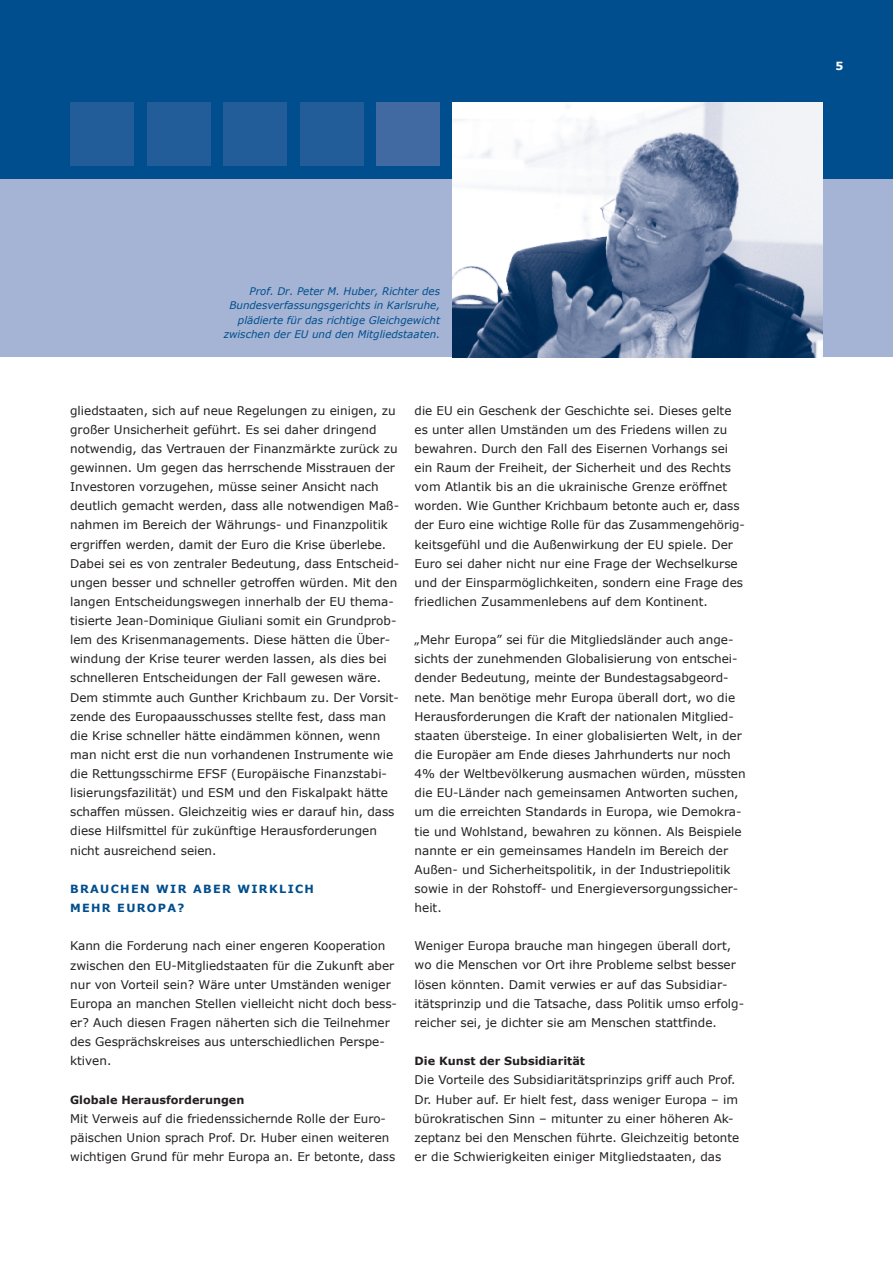
<style>
.page{position:relative;width:893px;height:1263px;background:#fff}
.page>*{position:absolute;margin:0;border:0;box-sizing:border-box;transform-origin:0 0}
.t1{font:12px/19.2px "Verdana";color:#231f20}
.t2{font:700 11.25px "Verdana";color:#231f20}
.t3{font:700 11.25px/19.2px "Verdana";letter-spacing:.12em;color:#004e8e}
.t4{font:700 11.25px "Verdana";color:#fff}
.t5{font:italic 10.5px/14.4px "Verdana";color:#004e8e;text-align:right}
</style>
<div class="page">
<div style="left:0;top:179px;width:893px;height:178px;background:#a5b4d4"></div>
<div style="left:0;top:0;width:893px;height:179px;background:#004e8e"></div>
<div style="left:70px;top:102px;width:64px;height:64px;background:#235d99"></div>
<div style="left:147px;top:102px;width:63px;height:64px;background:#235d99"></div>
<div style="left:223px;top:102px;width:64px;height:64px;background:#235d99"></div>
<div style="left:300px;top:102px;width:64px;height:64px;background:#235d99"></div>
<div style="left:376px;top:102px;width:64px;height:64px;background:#406aa1"></div>
<img style="left:453px;top:102px;width:370px;height:255px">
<p class="t5" style="left:224px;top:284px;width:218px">Prof. Dr. Peter M. Huber, Richter des Bundesverfassungsgerichts in Karlsruhe, plädierte für das richtige Gleichgewicht zwischen der EU und den Mitgliedstaaten.</p>
<p class="t1" style="left:70px;top:400px;width:331px">gliedstaaten, sich auf neue Regelungen zu einigen, zu großer Unsicherheit geführt. Es sei daher dringend notwendig, das Vertrauen der Finanzmärkte zurück zu gewinnen. Um gegen das herrschende Misstrauen der Investoren vorzugehen, müsse seiner Ansicht nach deutlich gemacht werden, dass alle notwendigen Maß&shy;nahmen im Bereich der Währungs- und Finanzpolitik ergriffen werden, damit der Euro die Krise überlebe.<br>Dabei sei es von zentraler Bedeutung, dass Entscheid&shy;ungen besser und schneller getroffen würden. Mit den langen Entscheidungswegen innerhalb der EU thema&shy;tisierte Jean-Dominique Giuliani somit ein Grundprob&shy;lem des Krisenmanagements. Diese hätten die Über&shy;windung der Krise teurer werden lassen, als dies bei schnelleren Entscheidungen der Fall gewesen wäre.<br>Dem stimmte auch Gunther Krichbaum zu. Der Vorsit&shy;zende des Europaausschusses stellte fest, dass man die Krise schneller hätte eindämmen können, wenn man nicht erst die nun vorhandenen Instrumente wie die Rettungsschirme EFSF (Europäische Finanzstabi&shy;lisierungsfazilität) und ESM und den Fiskalpakt hätte schaffen müssen. Gleichzeitig wies er darauf hin, dass diese Hilfsmittel für zukünftige Herausforderungen nicht ausreichend seien.</p>
<p class="t3" style="left:70px;top:879px;width:245px">BRAUCHEN WIR ABER WIRKLICH<br>MEHR EUROPA?</p>
<p class="t1" style="left:70px;top:936px;width:328px">Kann die Forderung nach einer engeren Kooperation zwischen den EU-Mitgliedstaaten für die Zukunft aber nur von Vorteil sein? Wäre unter Umständen weniger Europa an manchen Stellen vielleicht nicht doch bess&shy;er? Auch diesen Fragen näherten sich die Teilnehmer des Gesprächskreises aus unterschiedlichen Perspe&shy;ktiven.</p>
<p class="t2" style="left:70px;top:1091px;width:176px">Globale Herausforderungen</p>
<p class="t1" style="left:70px;top:1108px;width:327px">Mit Verweis auf die friedenssichernde Rolle der Euro&shy;päischen Union sprach Prof. Dr. Huber einen weiteren wichtigen Grund für mehr Europa an. Er betonte, dass</p>
<p class="t1" style="left:415px;top:400px;width:330px">die EU ein Geschenk der Geschichte sei. Dieses gelte es unter allen Umständen um des Friedens willen zu bewahren. Durch den Fall des Eisernen Vorhangs sei ein Raum der Freiheit, der Sicherheit und des Rechts vom Atlantik bis an die ukrainische Grenze eröffnet worden. Wie Gunther Krichbaum betonte auch er, dass der Euro eine wichtige Rolle für das Zusammengehörig&shy;keitsgefühl und die Außenwirkung der EU spiele. Der Euro sei daher nicht nur eine Frage der Wechselkurse und der Einsparmöglichkeiten, sondern eine Frage des friedlichen Zusammenlebens auf dem Kontinent.</p>
<p class="t1" style="left:415px;top:630px;width:332px">„Mehr Europa” sei für die Mitgliedsländer auch ange&shy;sichts der zunehmenden Globalisierung von entschei&shy;dender Bedeutung, meinte der Bundestagsabgeord&shy;nete. Man benötige mehr Europa überall dort, wo die Herausforderungen die Kraft der nationalen Mitglied&shy;staaten übersteige. In einer globalisierten Welt, in der die Europäer am Ende dieses Jahrhunderts nur noch 4% der Weltbevölkerung ausmachen würden, müssten die EU-Länder nach gemeinsamen Antworten suchen, um die erreichten Standards in Europa, wie Demokra&shy;tie und Wohlstand, bewahren zu können. Als Beispiele nannte er ein gemeinsames Handeln im Bereich der Außen- und Sicherheitspolitik, in der Industriepolitik sowie in der Rohstoff- und Energieversorgungssicher&shy;heit.</p>
<p class="t1" style="left:415px;top:936px;width:331px">Weniger Europa brauche man hingegen überall dort, wo die Menschen vor Ort ihre Probleme selbst besser lösen könnten. Damit verwies er auf das Subsidiar&shy;itätsprinzip und die Tatsache, dass Politik umso erfolg&shy;reicher sei, je dichter sie am Menschen stattfinde.</p>
<p class="t2" style="left:415px;top:1053px;width:172px">Die Kunst der Subsidiarität</p>
<p class="t1" style="left:415px;top:1070px;width:326px">Die Vorteile des Subsidiaritätsprinzips griff auch Prof.<br>Dr. Huber auf. Er hielt fest, dass weniger Europa – im bürokratischen Sinn – mitunter zu einer höheren Ak&shy;zeptanz bei den Menschen führte. Gleichzeitig betonte er die Schwierigkeiten einiger Mitgliedstaaten, das</p>
<p class="t4" style="left:836px;top:58px;width:9px">5</p>
</div>
